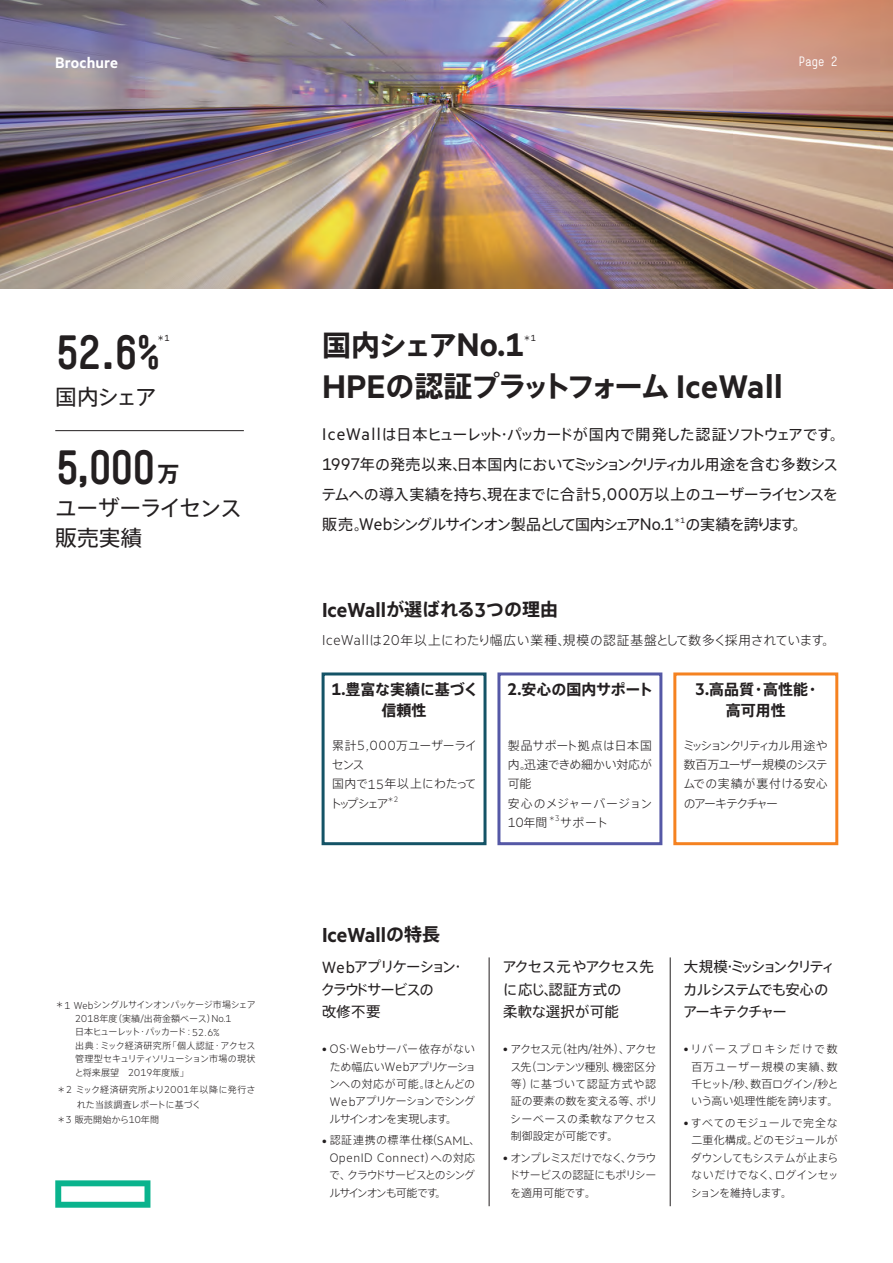
<style>
.page{position:relative;width:893px;height:1263px;background:#fff}
.page>*{position:absolute;margin:0;border:0;box-sizing:border-box;transform-origin:0 0}
.t1{font:700 47.25px "HPE Simple";color:#231f20}
.t2{font:700 29.1px "Axis Pro N";letter-spacing:-.12em;color:#231f20}
.t3{font:700 29.1px "Axis Pro N";letter-spacing:-.1em;color:#231f20}
.t4{font:600 22.8px "Metric HPE";color:#231f20}
.t5{font:21.75px "Axis Pro N";letter-spacing:-.06em;color:#231f20}
.t6{font:700 18px "Axis Pro N";color:#231f20}
.t7{font:600 17.1px "Metric HPE";letter-spacing:.005em;color:#fff}
.note{font:300 15.15px "Metric HPE";color:#231f20}
.t8{font:15px/30px "Axis Pro N";letter-spacing:-.055em;color:#231f20}
.t9{font:700 15px "Axis Pro N";color:#231f20}
.t10{font:14.4px/22.5px "Axis Pro N";letter-spacing:-.135em;color:#231f20}
.t11{font:14.4px/22.5px "Axis Pro N";letter-spacing:-.02em;color:#231f20}
.t12{font:14.4px "Axis Pro N";letter-spacing:-.08em;color:#231f20}
.t13{font:14.4px "Axis Pro N";letter-spacing:-.12em;color:#231f20}
.t14{font:14.4px "Axis Pro N";letter-spacing:-.13em;color:#231f20}
.t15{font:14.4px "Axis Pro N";color:#231f20}
.t16{font:300 13.95px "Metric HPE";letter-spacing:.05em;color:#231f20}
.t17{font:13.35px "HPE Simple";color:#fff}
.t18{font:300 12.75px "Axis Pro N";letter-spacing:.005em;color:#231f20}
.note-2{font:300 11.85px/19.4px "Axis Pro N";letter-spacing:-.015em;color:#231f20;text-align:justify}
.note-3{font:300 11.85px/19.4px "Axis Pro N";letter-spacing:-.035em;color:#231f20}
.note-4{font:300 11.85px/19.4px "Axis Pro N";letter-spacing:-.04em;color:#231f20}
.note-5{font:300 11.85px "Axis Pro N";letter-spacing:.01em;color:#231f20}
.t19{font:300 10.95px/17.4px "Axis Pro N";letter-spacing:-.03em;color:#231f20;text-align:justify}
.t20{font:300 10.95px/17.4px "Axis Pro N";letter-spacing:-.1em;color:#231f20}
.t21{font:300 10.95px "Axis Pro N";letter-spacing:.065em;color:#231f20}
.t22{font:300 9px/13.5px "Axis Pro N";color:#231f20;text-align:justify}
.t23{font:300 9px/15px "Axis Pro N";letter-spacing:.02em;color:#231f20}
.t24{font:300 9px/13.5px "Axis Pro N";letter-spacing:-.035em;color:#231f20;text-align:center}
.t25{font:300 9px "Axis Pro N";letter-spacing:-.13em;color:#231f20}
.t26{font:7.8px "Axis Pro N";color:#231f20}
.t27{font:7.05px "Axis Pro N";color:#231f20}
.note-6{font:300 6.9px "Axis Pro N";color:#231f20}
.s1{font-size:41.7px}
.s2{font-family:"Metric HPE";font-size:10.05px}
.s3{font-size:38.25px}
.s4{font-family:"Axis Pro N";font-size:21.75px}
.s5{font-family:"Metric HPE";font-size:11.4px}
.s6{font-family:"Metric HPE";font-weight:600;font-size:36.9px}
.s7{font-family:"Metric HPE";font-size:19.05px}
.s8{font-family:"Metric HPE";font-size:8.85px}
.s9{font-family:"Metric HPE";font-weight:600;font-size:22.8px}
.s10{font-family:"Metric HPE";font-size:16.2px}
.s11{font-family:"Metric HPE";font-weight:600;font-size:19.05px}
.s12{font-family:"Metric HPE";font-size:15.15px}
.s13{font-family:"Axis Pro N";font-size:11.85px}
.s14{font-family:"Axis Pro N";font-weight:700;font-size:18px}
.s15{font-family:"Metric HPE";font-size:18.3px}
.s16{font-family:"Metric HPE";font-size:13.95px}
.s17{font-family:"Axis Pro N";font-size:10.95px}
</style>
<div class="page">
<img style="left:0;top:0;width:893px;height:289px">
<hr style="left:489px;top:957px;width:1px;height:249px;background:#231f20">
<hr style="left:670px;top:957px;width:1px;height:249px;background:#231f20">
<div style="left:322px;top:672px;width:164px;height:173px;border:3px solid #145366"></div>
<div style="left:673px;top:672px;width:165px;height:173px;border:3px solid #f58220"></div>
<div style="left:497px;top:672px;width:165px;height:173px;border:3px solid #5558a6"></div>
<hr style="left:55px;top:430px;width:189px;height:1px;background:#231f20">
<svg style="left:55px;top:1180px;width:95px;height:28px"></svg>
<p class="t7" style="left:55px;top:52px;width:64px">Brochure</p>
<p class="t17" style="left:798px;top:54px;width:41px">Page 2</p>
<p class="t1" style="left:55px;top:325px;width:107px">52<span class="s1">.</span>6%</p>
<p class="t26" style="left:157px;top:334px;width:14px">＊<span class="s2">1</span></p>
<p class="t5" style="left:55px;top:385px;width:103px">国内シェア</p>
<p class="t1" style="left:55px;top:440px;width:126px">5<span class="s3">,</span>000<span class="s4">万</span></p>
<p class="t5" style="left:55px;top:497px;width:188px">ユーザーライセンス</p>
<p class="t5" style="left:55px;top:527px;width:89px">販売実績</p>
<p class="t24" style="left:55px;top:998px;width:202px">＊<span class="s5">1 Web</span>シングルサインオンパッケージ市場シェア<br><span class="s5">2018</span>年度（実績<span class="s5">/</span>出荷金額ベース）<span class="s5">No.1</span></p>
<p class="t25" style="left:75px;top:1027px;width:146px">日本ヒューレット・パッカード：<span class="s5">52.6%</span></p>
<p class="t22" style="left:75px;top:1039px;width:182px">出典：ミック経済研究所「個人認証・アクセス管理型セキュリティソリューション市場の現状と将来展望　<span class="s5">2019</span>年度版」</p>
<p class="t23" style="left:77px;top:1082px;width:180px;text-indent:-20px">＊<span class="s5">2</span> ミック経済研究所より<span class="s5">2001</span>年以降に発行された当該調査レポートに基づく</p>
<p class="t23" style="left:57px;top:1112px;width:104px">＊<span class="s5">3</span> 販売開始から<span class="s5">10</span>年間</p>
<p class="t3" style="left:322px;top:330px;width:204px">国内シェア<span class="s6">No.1</span></p>
<p class="t26" style="left:523px;top:334px;width:14px">＊<span class="s2">1</span></p>
<p class="t2" style="left:322px;top:372px;width:462px"><span class="s6">HPE</span>の認証プラットフォーム <span class="s6">IceWall</span></p>
<p class="t8" style="left:322px;top:419px;width:525px"><span class="s7">IceWall</span>は日本ヒューレット・パッカードが国内で開発した認証ソフトウェアです。<span class="s7">1997</span>年の発売以来、日本国内においてミッションクリティカル用途を含む多数システムへの導入実績を持ち、現在までに合計<span class="s7">5,000</span>万以上のユーザーライセンスを販売。<span class="s7">Web</span>シングルサインオン製品として国内シェア<span class="s7">No.1</span></p>
<p class="t27" style="left:674px;top:517px;width:13px">＊<span class="s8">1</span></p>
<p class="t8" style="left:686px;top:509px;width:124px">の実績を誇ります。</p>
<p class="t6" style="left:322px;top:601px;width:238px"><span class="s9">IceWall</span>が選ばれる<span class="s9">3</span>つの理由</p>
<p class="t18" style="left:322px;top:633px;width:515px"><span class="s10">IceWall</span>は<span class="s10">20</span>年以上にわたり幅広い業種、規模の認証基盤として数多く採用されています。</p>
<p class="t9" style="left:331px;top:682px;width:149px"><span class="s11">1.</span>豊富な実績に基づく</p>
<p class="t9" style="left:382px;top:703px;width:46px">信頼性</p>
<p class="note-4" style="left:332px;top:735px;width:146px">累計<span class="s12">5,000</span>万ユーザーライセンス</p>
<p class="note-3" style="left:330px;top:774px;width:148px">国内で<span class="s12">15</span>年以上にわたってトップシェア</p>
<p class="note-6" style="left:387px;top:796px;width:13px">＊<span class="s8">2</span></p>
<p class="t9" style="left:508px;top:682px;width:147px"><span class="s11">2.</span>安心の国内サポート</p>
<p class="note-2" style="left:508px;top:735px;width:145px">製品サポート拠点は日本国内。迅速できめ細かい対応が可能</p>
<p class="note-5" style="left:508px;top:797px;width:146px">安心のメジャーバージョン</p>
<p class="note" style="left:508px;top:814px;width:41px">10<span class="s13">年間</span></p>
<p class="note-6" style="left:548px;top:815px;width:13px">＊<span class="s8">3</span></p>
<p class="note-2" style="left:560px;top:813px;width:49px">サポート</p>
<p class="t9" style="left:695px;top:682px;width:126px"><span class="s11">3.</span>高品質・高性能・</p>
<p class="t9" style="left:726px;top:703px;width:61px">高可用性</p>
<p class="note-2" style="left:683px;top:735px;width:146px">ミッションクリティカル用途や数百万ユーザー規模のシステムでの実績が裏付ける安心のアーキテクチャー</p>
<p class="t4" style="left:322px;top:921px;width:120px">IceWall<span class="s14">の特長</span></p>
<p class="t12" style="left:322px;top:960px;width:145px"><span class="s15">Web</span>アプリケーション・</p>
<p class="t13" style="left:321px;top:982px;width:114px">クラウドサービスの</p>
<p class="t12" style="left:322px;top:1005px;width:60px">改修不要</p>
<p class="t19" style="left:329px;top:1040px;width:149px;text-indent:-7px"><span class="s16">• OS</span>・<span class="s16">Web</span>サーバー依存がないため幅広い<span class="s16">Web</span>アプリケーションへの対応が可能。ほとんどの<span class="s16">We b</span>アプリケーションでシングルサインオンを実現します。</p>
<p class="t21" style="left:322px;top:1135px;width:160px"><span class="s16">•</span> 認証連携の標準仕様（<span class="s16">SAML</span>、</p>
<p class="t16" style="left:330px;top:1150px;width:147px">OpenID Connect<span class="s17">）への対応</span></p>
<p class="t20" style="left:329px;top:1166px;width:147px">で、クラウドサービスとのシングルサインオンも可能です。</p>
<p class="t11" style="left:503px;top:956px;width:153px">アクセス元やアクセス先に応じ、認証方式の</p>
<p class="t15" style="left:503px;top:1005px;width:117px">柔軟な選択が可能</p>
<p class="t19" style="left:510px;top:1040px;width:149px;text-indent:-7px"><span class="s16">•</span> アクセス元（社内<span class="s16">/</span>社外）、アクセス先（コンテンツ種別、機密区分等）に基づいて認証方式や認証の要素の数を変える等、ポリシーベースの柔軟なアクセス制御設定が可能です。</p>
<p class="t19" style="left:509px;top:1149px;width:149px;text-indent:-6px"><span class="s16">•</span> オンプレミスだけでなく、クラウドサービスの認証にもポリシーを適用可能です。</p>
<p class="t10" style="left:683px;top:956px;width:154px">大規模・ミッションクリティカルシステムでも安心の</p>
<p class="t14" style="left:683px;top:1005px;width:105px">アーキテクチャー</p>
<p class="t19" style="left:691px;top:1040px;width:149px;text-indent:-8px"><span class="s16">•</span> リバースプロキシだけで数百万ユーザー規模の実績、数千ヒット<span class="s16">/</span>秒、数百ログイン<span class="s16">/</span>秒という高い処理性能を誇ります。</p>
<p class="t19" style="left:691px;top:1114px;width:150px;text-indent:-7px"><span class="s16">•</span> すべてのモジュールで完全な二重化構成。どのモジュールがダウンしてもシステムが止まらないだけでなく、ログインセッションを維持します。</p>
</div>
